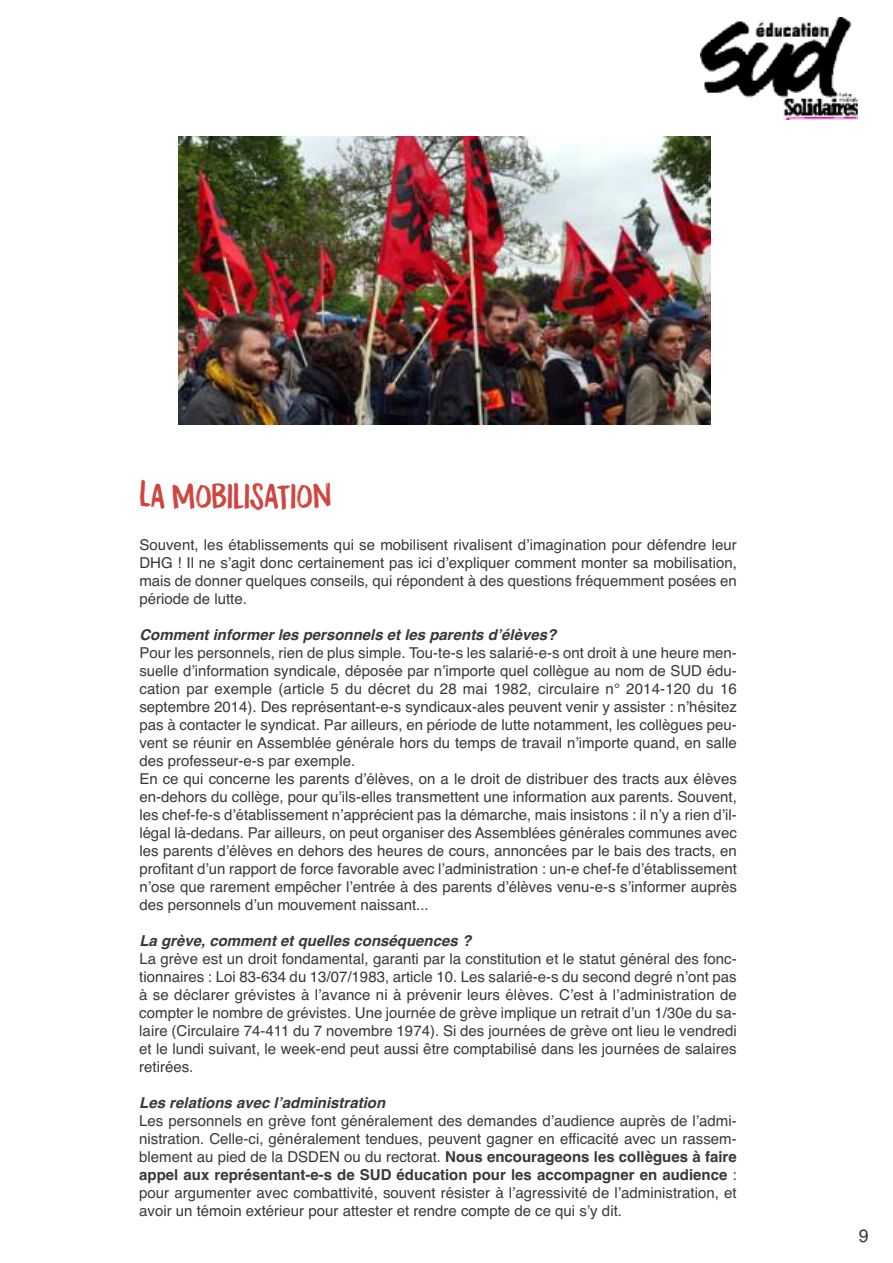
<style>
.page{position:relative;width:893px;height:1263px;background:#fff}
.page>*{position:absolute;margin:0;border:0;box-sizing:border-box;transform-origin:0 0}
.t1{font:30px "Flicker DEMO";color:#cf4640}
.t2{font:18px "Helvetica";color:#39383a}
.t3{font:15px/18px "Helvetica";color:#39383a;text-align:justify}
.t4{font:italic 700 15px "Helvetica";color:#39383a}
.s1{font-weight:700}
</style>
<div class="page">
<img style="left:700px;top:17px;width:158px;height:102px">
<img style="left:178px;top:136px;width:533px;height:288px">
<h1 class="t1" style="left:139px;top:480px;width:194px">LA MOBILISATION</h1>
<p class="t3" style="left:139px;top:536px;width:599px">Souvent, les établissements qui se mobilisent rivalisent d’imagination pour défendre leur DHG ! Il ne s’agit donc certainement pas ici d’expliquer comment monter sa mobilisation, mais de donner quelques conseils, qui répondent à des questions fréquemment posées en période de lutte.</p>
<p class="t4" style="left:139px;top:626px;width:418px">Comment informer les personnels et les parents d’élèves?</p>
<p class="t3" style="left:139px;top:644px;width:599px;text-align:left">Pour les personnels, rien de plus simple. Tou-te-s les salarié-e-s ont droit à une heure men&shy;suelle d’information syndicale, déposée par n’importe quel collègue au nom de SUD édu&shy;cation par exemple (article 5 du décret du 28 mai 1982, circulaire n° 2014-120 du 16 septembre 2014). Des représentant-e-s syndicaux-ales peuvent venir y assister : n’hésitez pas à contacter le syndicat. Par ailleurs, en période de lutte notamment, les collègues peu&shy;vent se réunir en Assemblée générale hors du temps de travail n’importe quand, en salle des professeur-e-s par exemple.<br>En ce qui concerne les parents d’élèves, on a le droit de distribuer des tracts aux élèves en-dehors du collège, pour qu’ils-elles transmettent une information aux parents. Souvent, les chef-fe-s d’établissement n’apprécient pas la démarche, mais insistons : il n’y a rien d’il&shy;légal là-dedans. Par ailleurs, on peut organiser des Assemblées générales communes avec les parents d’élèves en dehors des heures de cours, annoncées par le bais des tracts, en profitant d’un rapport de force favorable avec l’administration : un-e chef-fe d’établissement n’ose que rarement empêcher l’entrée à des parents d’élèves venu-e-s s’informer auprès des personnels d’un mouvement naissant...</p>
<p class="t4" style="left:139px;top:932px;width:333px">La grève, comment et quelles conséquences ?</p>
<p class="t3" style="left:139px;top:950px;width:599px">La grève est un droit fondamental, garanti par la constitution et le statut général des fonc&shy;tionnaires : Loi 83-634 du 13/07/1983, article 10. Les salarié-e-s du second degré n’ont pas à se déclarer grévistes à l’avance ni à prévenir leurs élèves. C’est à l’administration de compter le nombre de grévistes. Une journée de grève implique un retrait d’un 1/30e du sa&shy;laire (Circulaire 74-411 du 7 novembre 1974). Si des journées de grève ont lieu le vendredi et le lundi suivant, le week-end peut aussi être comptabilisé dans les journées de salaires retirées.</p>
<p class="t4" style="left:139px;top:1094px;width:247px">Les relations avec l’administration</p>
<p class="t3" style="left:139px;top:1112px;width:599px">Les personnels en grève font généralement des demandes d’audience auprès de l’admi&shy;nistration. Celle-ci, généralement tendues, peuvent gagner en efficacité avec un rassem&shy;blement au pied de la DSDEN ou du rectorat. <span class="s1">Nous encourageons les collègues à faire appel aux représentant-e-s de SUD éducation pour les accompagner en audience</span> : pour argumenter avec combattivité, souvent résister à l’agressivité de l’administration, et avoir un témoin extérieur pour attester et rendre compte de ce qui s’y dit.</p>
<p class="t2" style="left:859px;top:1226px;width:12px">9</p>
</div>
